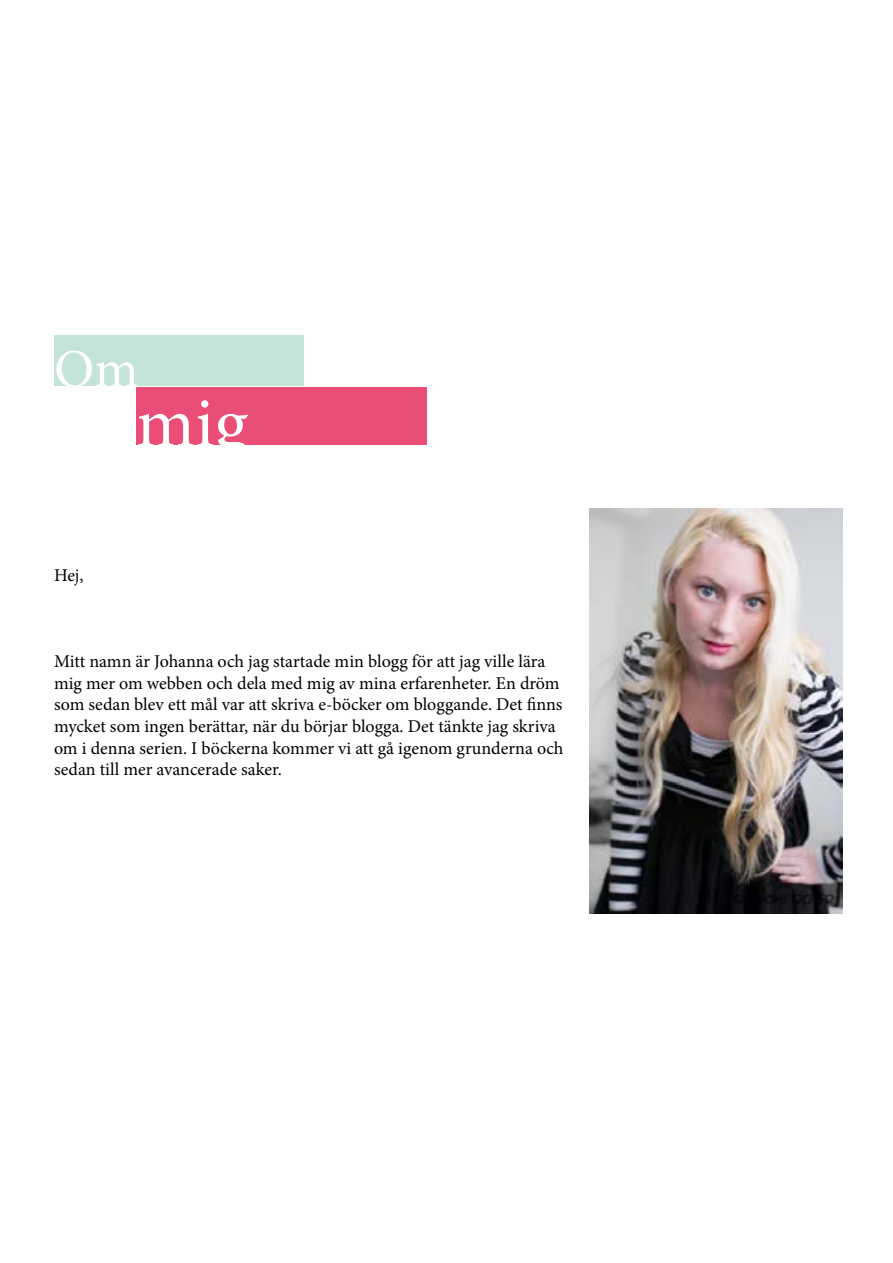
<style>
.page{position:relative;width:893px;height:1263px;background:#fff}
.page>*{position:absolute;margin:0;border:0;box-sizing:border-box;transform-origin:0 0}
.t1{font:72px "Minion Pro";color:#fff}
.t2{font:54px "Minion Pro";color:#fff}
.t3{font:18px/21.6px "Minion Pro";color:#000}
</style>
<div class="page">
<div style="left:136px;top:387px;width:291px;height:58px;background:#ea4e77"></div>
<div style="left:54px;top:335px;width:250px;height:51px;background:#c4e4d7"></div>
<img style="left:589px;top:508px;width:253px;height:405px">
<h2 class="t2" style="left:54px;top:333px;width:86px">Om</h2>
<p class="t3" style="left:54px;top:564px;width:31px">Hej,</p>
<h1 class="t1" style="left:136px;top:375px;width:113px">mig</h1>
<p class="t3" style="left:54px;top:651px;width:511px">Mitt namn är Johanna och jag startade min blogg för att jag ville lära mig mer om webben och dela med mig av mina erfarenheter. En dröm som sedan blev ett mål var att skriva e-böcker om bloggande. Det finns mycket som ingen berättar, när du börjar blogga. Det tänkte jag skriva om i denna serien. I böckerna kommer vi att gå igenom grunderna och sedan till mer avancerade saker.</p>
</div>
